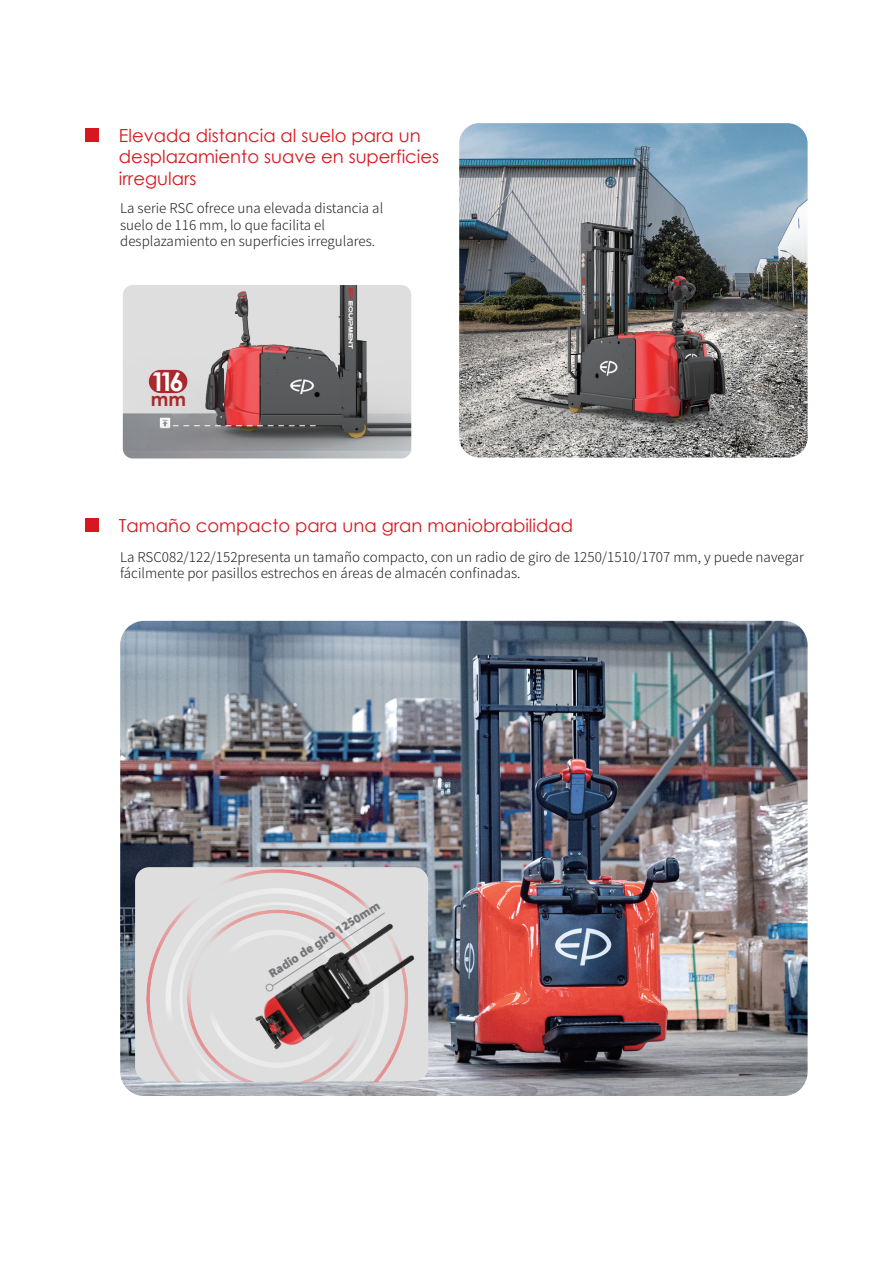
<style>
.page{position:relative;width:893px;height:1263px;background:#fff}
.page>*{position:absolute;margin:0;border:0;box-sizing:border-box;transform-origin:0 0}
.t1{font:700 25.95px "Century Gothic";color:#fff}
.t2{font:700 18.75px "Century Gothic";color:#a9292e}
.t3{font:18px/21.6px "Century Gothic";color:#d7171f}
.t4{font:300 13.5px/16.2px "Source Han Sans CN";color:#231f20}
.t5{font:11.55px "Alibaba Pu Hui Ti H";color:#76777a}
</style>
<div class="page">
<div style="left:85px;top:128px;width:14px;height:13px;background:#d7171f"></div>
<div style="left:85px;top:518px;width:14px;height:14px;background:#d7171f"></div>
<img style="left:120px;top:621px;width:688px;height:475px">
<img style="left:459px;top:123px;width:349px;height:335px">
<img style="left:459px;top:185px;width:349px;height:259px">
<img style="left:135px;top:857px;width:292px;height:224px">
<img style="left:217px;top:890px;width:225px;height:202px">
<img style="left:124px;top:451px;width:287px;height:7px">
<img style="left:124px;top:286px;width:287px;height:165px">
<svg style="left:184px;top:425px;width:15px;height:1px"></svg>
<svg style="left:205px;top:425px;width:15px;height:1px"></svg>
<svg style="left:226px;top:425px;width:47px;height:1px"></svg>
<svg style="left:279px;top:425px;width:15px;height:1px"></svg>
<svg style="left:300px;top:425px;width:15px;height:1px"></svg>
<div style="left:119px;top:281px;width:297px;height:182px;border:4px solid #fff;border-radius:12px"></div>
<h3 class="t3" style="left:119px;top:124px;width:322px">Elevada distancia al suelo para un desplazamiento suave en superficies irregulars</h3>
<p class="t4" style="left:120px;top:201px;width:265px">La serie RSC ofrece una elevada distancia al suelo de 116 mm, lo que facilita el desplazamiento en superficies irregulares.</p>
<h1 class="t1" style="left:151px;top:362px;width:35px">116</h1>
<h2 class="t2" style="left:151px;top:385px;width:37px">mm</h2>
<h3 class="t3" style="left:119px;top:514px;width:456px">Tamaño compacto para una gran maniobrabilidad</h3>
<p class="t4" style="left:120px;top:549px;width:685px">La RSC082/122/152presenta un tamaño compacto, con un radio de giro de 1250/1510/1707 mm, y puede navegar fácilmente por pasillos estrechos en áreas de almacén confinadas.</p>
<p class="t5" style="left:265px;top:967px;width:131px;rotate:-33deg">Radio de giro 1250mm</p>
</div>
